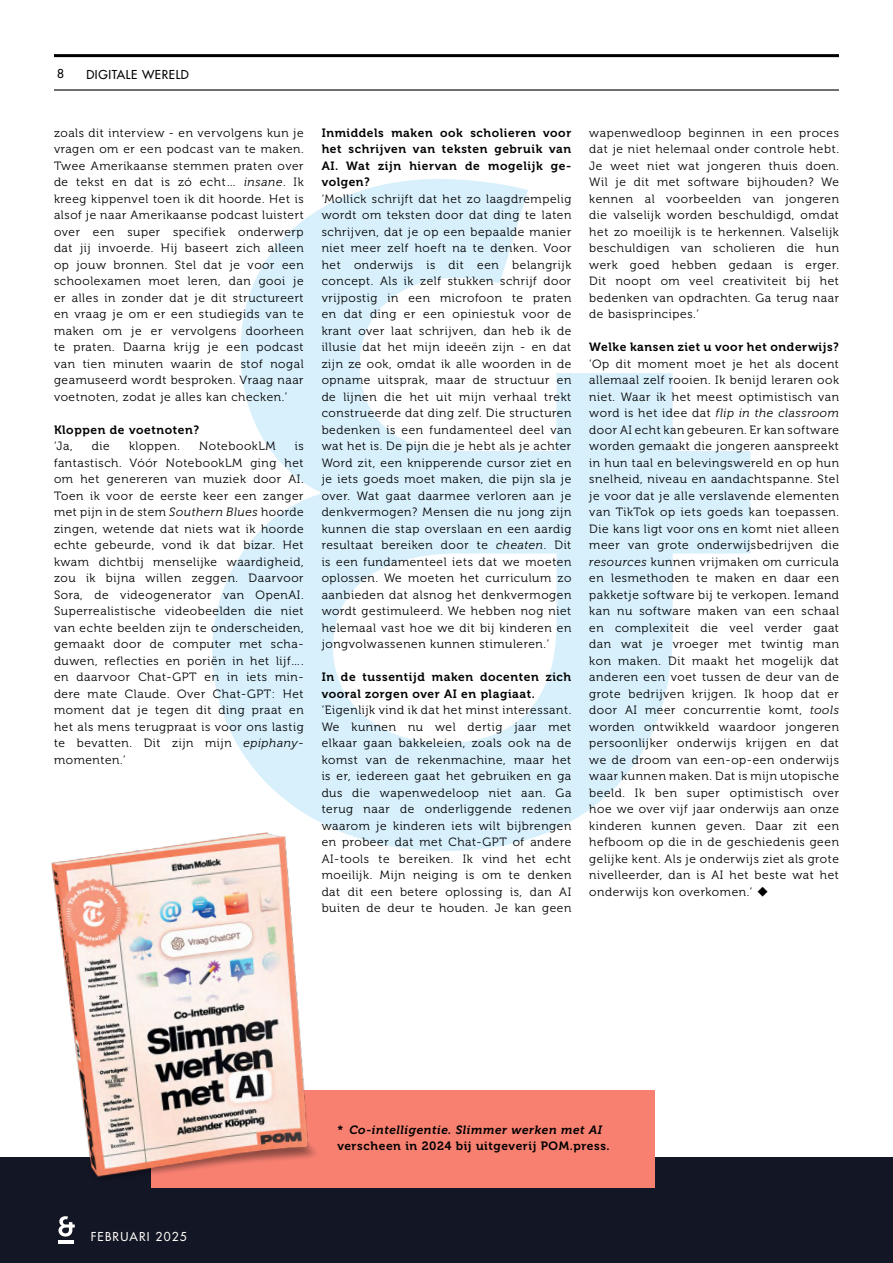
<style>
.page{position:relative;width:893px;height:1263px;background:#fff}
.page>*{position:absolute;margin:0;border:0;box-sizing:border-box;transform-origin:0 0}
.t1{font:12px/16.5px "Museo 300";letter-spacing:.05em;color:#000;text-align:justify}
.t2{font:12px/16.5px "Museo 700";letter-spacing:.05em;color:#000}
.t3{font:500 12px "Futura Std";letter-spacing:.05em;color:#000}
.t4{font:500 12px "Futura Std";letter-spacing:.1em;color:#fff}
.s1{font-style:italic}
</style>
<div class="page">
<svg style="left:212px;top:179px;width:538px;height:672px;fill:#d8f0fc"></svg>
<div style="left:0;top:1158px;width:893px;height:105px;background:#131625"></div>
<div style="left:152px;top:1090px;width:503px;height:97px;background:#f78071"></div>
<hr style="left:54px;top:89px;width:785px;height:2px;background:#000">
<hr style="left:54px;top:54px;width:785px;height:3px;background:#000">
<img style="left:3px;top:792px;width:367px;height:445px">
<hr style="left:59px;top:1241px;width:15px;height:3px;background:#fff">
<svg style="left:58px;top:1216px;width:17px;height:20px"></svg>
<p class="t3" style="left:57px;top:66px;width:8px">8</p>
<p class="t3" style="left:86px;top:67px;width:104px">DIGITALE WERELD</p>
<p class="t1" style="left:54px;top:124px;width:251px">zoals dit interview - en vervolgens kun je vragen om er een podcast van te maken.<br>Twee Amerikaanse stemmen praten over de tekst en dat is zó echt… <span class="s1">insane</span>. Ik kreeg kippenvel toen ik dit hoorde. Het is alsof je naar Amerikaanse podcast luistert over een super specifiek onderwerp dat jij invoerde. Hij baseert zich alleen op jouw bronnen. Stel dat je voor een schoolexamen moet leren, dan gooi je er alles in zonder dat je dit structureert en vraag je om er een studiegids van te maken om je er vervolgens doorheen te praten. Daarna krijg je een podcast van tien minuten waarin de stof nogal geamuseerd wordt besproken. Vraag naar voetnoten, zodat je alles kan checken.’</p>
<p class="t2" style="left:54px;top:421px;width:147px">Kloppen de voetnoten?</p>
<p class="t1" style="left:54px;top:438px;width:20px">‘Ja,</p>
<p class="t1" style="left:92px;top:438px;width:19px">die</p>
<p class="t1" style="left:129px;top:438px;width:52px">kloppen.</p>
<p class="t1" style="left:199px;top:438px;width:78px">NotebookLM</p>
<p class="t1" style="left:54px;top:438px;width:251px;text-indent:241px">is fantastisch. Vóór NotebookLM ging het om het genereren van muziek door AI.<br>Toen ik voor de eerste keer een zanger met pijn in de stem <span class="s1">Southern Blues</span> hoorde zingen, wetende dat niets wat ik hoorde echte gebeurde, vond ik dat bizar. Het kwam dichtbij menselijke waardigheid, zou ik bijna willen zeggen. Daarvoor Sora, de videogenerator van OpenAI.<br>Superrealistische videobeelden die niet van echte beelden zijn te onderscheiden, gemaakt door de computer met scha&shy;duwen, reflecties en poriën in het lijf…. en daarvoor Chat-GPT en in iets min&shy;dere mate Claude. Over Chat-GPT: Het moment dat je tegen dit ding praat en het als mens terugpraat is voor ons lastig te bevatten. Dit zijn mijn <span class="s1">epiphany&shy;</span>momenten.’</p>
<p class="t2" style="left:322px;top:124px;width:251px;text-align:justify">Inmiddels maken ook scholieren voor het schrijven van teksten gebruik van AI. Wat zijn hiervan de mogelijk ge&shy;volgen?</p>
<p class="t1" style="left:322px;top:190px;width:251px">‘Mollick schrijft dat het zo laagdrempelig wordt om teksten door dat ding te laten schrijven, dat je op een bepaalde manier niet meer zelf hoeft na te denken. Voor het onderwijs is dit een belangrijk concept. Als ik zelf stukken schrijf door vrijpostig in een microfoon te praten en dat ding er een opiniestuk voor de krant over laat schrijven, dan heb ik de illusie dat het mijn ideeën zijn - en dat zijn ze ook, omdat ik alle woorden in de opname uitsprak, maar de structuur en de lijnen die het uit mijn verhaal trekt construeerde dat ding zelf. Die structuren bedenken is een fundamenteel deel van wat het is. De pijn die je hebt als je achter Word zit, een knipperende cursor ziet en je iets goeds moet maken, die pijn sla je over. Wat gaat daarmee verloren aan je denkvermogen? Mensen die nu jong zijn kunnen die stap overslaan en een aardig resultaat bereiken door te <span class="s1">cheaten</span>. Dit is een fundamenteel iets dat we moeten oplossen. We moeten het curriculum zo aanbieden dat alsnog het denkvermogen wordt gestimuleerd. We hebben nog niet helemaal vast hoe we dit bij kinderen en jongvolwassenen kunnen stimuleren.’</p>
<p class="t2" style="left:322px;top:669px;width:251px">In de tussentijd maken docenten zich vooral zorgen over AI en plagiaat.</p>
<p class="t1" style="left:322px;top:702px;width:251px">‘Eigenlijk vind ik dat het minst interessant.<br>We kunnen nu wel dertig jaar met elkaar gaan bakkeleien, zoals ook na de komst van de rekenmachine, maar het is er, iedereen gaat het gebruiken en ga dus die wapenwedeloop niet aan. Ga terug naar de onderliggende redenen waarom je kinderen iets wilt bijbrengen en probeer dat met Chat-GPT of andere AI-tools te bereiken. Ik vind het echt moeilijk. Mijn neiging is om te denken dat dit een betere oplossing is, dan AI buiten de deur te houden. Je kan geen</p>
<p class="t1" style="left:589px;top:124px;width:251px">wapenwedloop beginnen in een proces dat je niet helemaal onder controle hebt.<br>Je weet niet wat jongeren thuis doen.<br>Wil je dit met software bijhouden? We kennen al voorbeelden van jongeren die valselijk worden beschuldigd, omdat het zo moeilijk is te herkennen. Valselijk beschuldigen van scholieren die hun werk goed hebben gedaan is erger.<br>Dit noopt om veel creativiteit bij het bedenken van opdrachten. Ga terug naar de basisprincipes.’</p>
<p class="t2" style="left:589px;top:339px;width:251px">Welke kansen ziet u voor het onderwijs?</p>
<p class="t1" style="left:589px;top:355px;width:251px">‘Op dit moment moet je het als docent allemaal zelf rooien. Ik benijd leraren ook niet. Waar ik het meest optimistisch van word is het idee dat <span class="s1">flip in the classroom </span>door AI echt kan gebeuren. Er kan software worden gemaakt die jongeren aanspreekt in hun taal en belevingswereld en op hun snelheid, niveau en aandachtspanne. Stel je voor dat je alle verslavende elementen van TikTok op iets goeds kan toepassen.<br>Die kans ligt voor ons en komt niet alleen meer van grote onderwijsbedrijven die <span class="s1">resources</span> kunnen vrijmaken om curricula en lesmethoden te maken en daar een pakketje software bij te verkopen. Iemand kan nu software maken van een schaal en complexiteit die veel verder gaat dan wat je vroeger met twintig man kon maken. Dit maakt het mogelijk dat anderen een voet tussen de deur van de grote bedrijven krijgen. Ik hoop dat er door AI meer concurrentie komt, <span class="s1">tools </span>worden ontwikkeld waardoor jongeren persoonlijker onderwijs krijgen en dat we de droom van een-op-een onderwijs waar kunnen maken. Dat is mijn utopische beeld. Ik ben super optimistisch over hoe we over vijf jaar onderwijs aan onze kinderen kunnen geven. Daar zit een hefboom op die in de geschiedenis geen gelijke kent. Als je onderwijs ziet als grote nivelleerder, dan is AI het beste wat het onderwijs kon overkomen.’ ◆</p>
<p class="t4" style="left:91px;top:1229px;width:98px">FEBRUARI 2025</p>
<p class="t2" style="left:337px;top:1121px;width:274px">* <span class="s1">Co-intelligentie. Slimmer werken met AI </span>verscheen in 2024 bij uitgeverij POM.press.</p>
</div>
